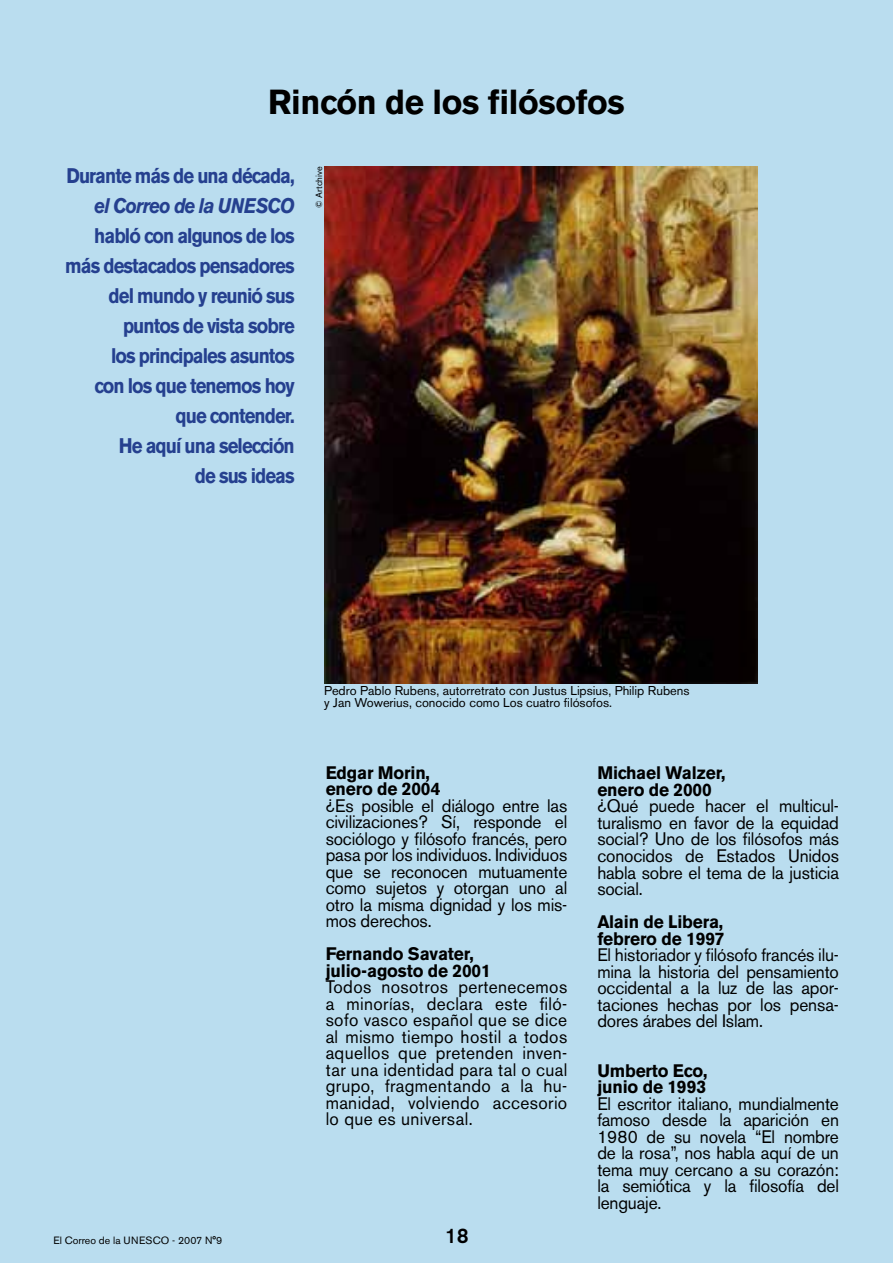
<style>
.page{position:relative;width:893px;height:1263px;background:#baddef}
.page>*{position:absolute;margin:0;border:0;box-sizing:border-box;transform-origin:0 0}
.t1{font:700 34.5px "Akzidenz Grotesk BE";letter-spacing:-.01em;color:#000;scale:.96 1}
.t2{font:700 21px/30px "Akzidenz Grotesk BE";letter-spacing:-.05em;color:#25408f;text-align:right;scale:.88 1}
.t3{font:italic 700 21px "Akzidenz Grotesk BE";letter-spacing:-.05em;color:#25408f;scale:.88 1}
.t4{font:500 21px "Akzidenz Grotesk BE";color:#000;scale:.96 1}
.t5{font:18px/16.5px "Akzidenz Grotesk BE";letter-spacing:-.01em;color:#000;text-align:justify;scale:.96 1}
.t6{font:700 18px/16.5px "Akzidenz Grotesk BE";letter-spacing:-.01em;color:#000;scale:.96 1}
.t7{font:12.75px/12px "Akzidenz Grotesk BE";color:#000}
.t8{font:10.5px "Akzidenz Grotesk BE";color:#000}
.t9{font:9px "Akzidenz Grotesk BE";color:#000}
</style>
<div class="page">
<img style="left:324px;top:167px;width:433px;height:516px">
<h1 class="t1" style="left:268px;top:82px;width:373px">Rincón de los filósofos</h1>
<p class="t2" style="left:67px;top:160px;width:261px">Durante más de una década,</p>
<p class="t3" style="left:94px;top:193px;width:229px">el Correo de la UNESCO</p>
<p class="t2" style="left:65px;top:220px;width:262px">habló con algunos de los más destacados pensadores del mundo y reunió sus puntos de vista sobre<br>los principales asuntos<br>con los que tenemos hoy que contender.<br>He aquí una selección<br>de sus ideas</p>
<p class="t9" style="left:314px;top:208px;width:42px;rotate:-90deg">© Artchive</p>
<p class="t8" style="left:51px;top:1234px;width:170px">El Cor eo de la UNESCO - 2007 N°9</p>
<p class="t8" style="left:53px;top:1234px;width:170px">El Correo de la UNESCO - 2007 N°9</p>
<p class="t7" style="left:324px;top:684px;width:367px">Pedro Pablo Rubens, autorretrato con Justus Lipsius, Philip Rubens y Jan Wowerius, conocido como Los cuatro filósofos.</p>
<p class="t6" style="left:326px;top:764px;width:121px">Edgar Morin, enero de 2004</p>
<p class="t5" style="left:326px;top:797px;width:253px">¿Es posible el diálogo entre las civilizaciones? Sí, responde el sociólogo y filósofo francés, pero pasa por los individuos. Individuos que se reconocen mutuamente como sujetos y otorgan uno al otro la misma dignidad y los mis&shy;mos derechos.</p>
<p class="t6" style="left:326px;top:946px;width:174px">Fernando Savater, julio-agosto de 2001</p>
<p class="t5" style="left:326px;top:979px;width:253px">Todos nosotros pertenecemos a minorías, declara este filó&shy;sofo vasco español que se dice al mismo tiempo hostil a todos aquellos que pretenden inven&shy;tar una identidad para tal o cual grupo, fragmentando a la hu&shy;manidad, volviendo accesorio lo que es universal.</p>
<p class="t4" style="left:445px;top:1223px;width:25px">18</p>
<p class="t6" style="left:597px;top:765px;width:135px">Michael Walzer, enero de 2000</p>
<p class="t5" style="left:597px;top:798px;width:253px">¿Qué puede hacer el multicul&shy;turalismo en favor de la equidad social? Uno de los filósofos más conocidos de Estados Unidos habla sobre el tema de la justicia social.</p>
<p class="t6" style="left:597px;top:914px;width:134px">Alain de Libera, febrero de 1997</p>
<p class="t5" style="left:597px;top:946px;width:253px">El historiador y filósofo francés ilu&shy;mina la historia del pensamiento occidental a la luz de las apor&shy;taciones hechas por los pensa&shy;dores árabes del Islam.</p>
<p class="t6" style="left:597px;top:1062px;width:116px">Umberto Eco, junio de 1993</p>
<p class="t5" style="left:597px;top:1095px;width:253px">El escritor italiano, mundialmente famoso desde la aparición en 1980 de su novela “El nombre de la rosa”, nos habla aquí de un tema muy cercano a su corazón: la semiótica y la filosofía del lenguaje.</p>
</div>
